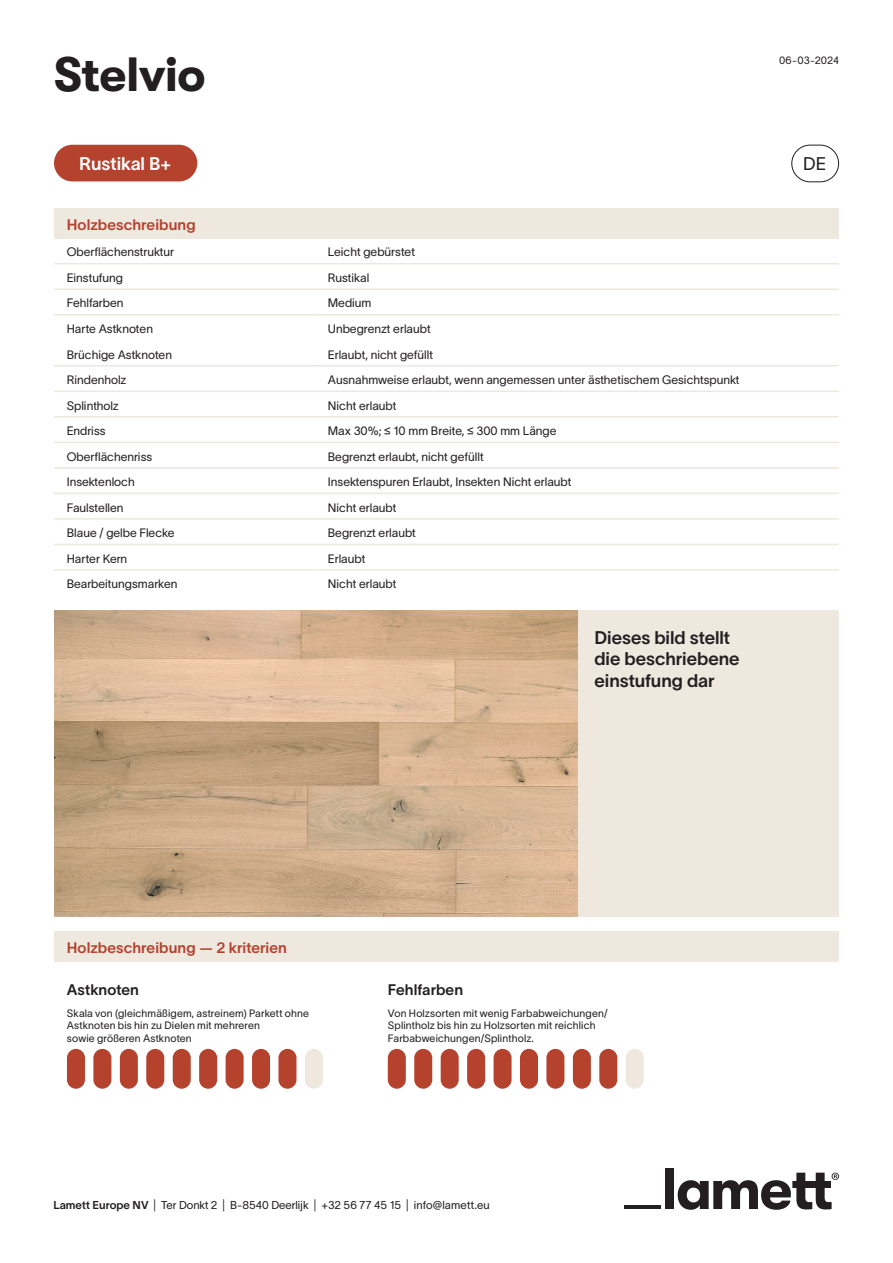
<style>
.page{position:relative;width:893px;height:1263px;background:#fff}
.page>*{position:absolute;margin:0;border:0;box-sizing:border-box;transform-origin:0 0}
.t1{font:700 48px "GT Walsheim";letter-spacing:-.01em;color:#231f20}
.t2{font:18px/21.6px "TWK Lausanne 600";letter-spacing:-.005em;color:#231f20}
.t3{font:18px "TWK Lausanne 600";letter-spacing:-.005em;color:#fff}
.t4{font:18px "TWK Lausanne 300";color:#231f20}
.t5{font:15px "TWK Lausanne 600";letter-spacing:.005em;color:#b4422d}
.t6{font:15px "TWK Lausanne 600";letter-spacing:.005em;color:#231f20}
.t7{font:12px "TWK Lausanne 300";color:#231f20}
.t8{font:11.25px "TWK Lausanne 300";color:#231f20}
.t9{font:10.5px/12.6px "TWK Lausanne 300";letter-spacing:.015em;color:#231f20}
.s1{font-family:"Arial"}
.s2{font-family:"TWK Lausanne 600"}
</style>
<div class="page">
<div style="left:54px;top:145px;width:143px;height:36px;background:#b4422d;border-radius:18px"></div>
<div style="left:791px;top:145px;width:48px;height:37px;border:1px solid #231f20;border-radius:18px"></div>
<div style="left:54px;top:208px;width:785px;height:30px;background:#eee8df"></div>
<hr style="left:54px;top:237px;width:261px;height:2px;background:#eee8df">
<hr style="left:315px;top:237px;width:524px;height:2px;background:#eee8df">
<hr style="left:54px;top:263px;width:261px;height:1px;background:#eee8df">
<hr style="left:315px;top:263px;width:524px;height:1px;background:#eee8df">
<hr style="left:54px;top:288px;width:261px;height:2px;background:#eee8df">
<hr style="left:315px;top:288px;width:524px;height:2px;background:#eee8df">
<hr style="left:54px;top:314px;width:261px;height:1px;background:#eee8df">
<hr style="left:315px;top:314px;width:524px;height:1px;background:#eee8df">
<hr style="left:54px;top:365px;width:261px;height:2px;background:#eee8df">
<hr style="left:315px;top:365px;width:524px;height:2px;background:#eee8df">
<hr style="left:54px;top:391px;width:261px;height:1px;background:#eee8df">
<hr style="left:315px;top:391px;width:524px;height:1px;background:#eee8df">
<hr style="left:54px;top:416px;width:261px;height:2px;background:#eee8df">
<hr style="left:315px;top:416px;width:524px;height:2px;background:#eee8df">
<hr style="left:54px;top:442px;width:261px;height:1px;background:#eee8df">
<hr style="left:315px;top:442px;width:524px;height:1px;background:#eee8df">
<hr style="left:54px;top:467px;width:261px;height:2px;background:#eee8df">
<hr style="left:315px;top:467px;width:524px;height:2px;background:#eee8df">
<hr style="left:54px;top:493px;width:261px;height:1px;background:#eee8df">
<hr style="left:315px;top:493px;width:524px;height:1px;background:#eee8df">
<hr style="left:54px;top:518px;width:261px;height:2px;background:#eee8df">
<hr style="left:315px;top:518px;width:524px;height:2px;background:#eee8df">
<hr style="left:54px;top:544px;width:261px;height:1px;background:#eee8df">
<hr style="left:315px;top:544px;width:524px;height:1px;background:#eee8df">
<hr style="left:54px;top:569px;width:261px;height:2px;background:#eee8df">
<hr style="left:315px;top:569px;width:524px;height:2px;background:#eee8df">
<div style="left:665px;top:1168px;width:9px;height:41px;background:#231f20"></div>
<svg style="left:678px;top:1173px;width:161px;height:37px"></svg>
<hr style="left:624px;top:1205px;width:37px;height:4px;background:#231f20">
<div style="left:577px;top:610px;width:262px;height:306px;background:#eee8df"></div>
<div style="left:54px;top:931px;width:785px;height:30px;background:#eee8df"></div>
<hr style="left:54px;top:960px;width:785px;height:2px;background:#eee8df">
<img style="left:54px;top:610px;width:523px;height:306px">
<div style="left:67px;top:1049px;width:18px;height:40px;background:#b4422d;border-radius:9px"></div>
<div style="left:93px;top:1049px;width:18px;height:40px;background:#b4422d;border-radius:9px"></div>
<div style="left:120px;top:1049px;width:18px;height:40px;background:#b4422d;border-radius:9px"></div>
<div style="left:146px;top:1049px;width:18px;height:40px;background:#b4422d;border-radius:9px"></div>
<div style="left:173px;top:1049px;width:18px;height:40px;background:#b4422d;border-radius:9px"></div>
<div style="left:199px;top:1049px;width:18px;height:40px;background:#b4422d;border-radius:9px"></div>
<div style="left:226px;top:1049px;width:18px;height:40px;background:#b4422d;border-radius:9px"></div>
<div style="left:252px;top:1049px;width:18px;height:40px;background:#b4422d;border-radius:9px"></div>
<div style="left:278px;top:1049px;width:18px;height:40px;background:#b4422d;border-radius:9px"></div>
<div style="left:305px;top:1049px;width:18px;height:40px;background:#eee8df;border-radius:9px"></div>
<div style="left:388px;top:1049px;width:18px;height:40px;background:#b4422d;border-radius:9px"></div>
<div style="left:414px;top:1049px;width:18px;height:40px;background:#b4422d;border-radius:9px"></div>
<div style="left:441px;top:1049px;width:18px;height:40px;background:#b4422d;border-radius:9px"></div>
<div style="left:467px;top:1049px;width:18px;height:40px;background:#b4422d;border-radius:9px"></div>
<div style="left:494px;top:1049px;width:18px;height:40px;background:#b4422d;border-radius:9px"></div>
<div style="left:520px;top:1049px;width:18px;height:40px;background:#b4422d;border-radius:9px"></div>
<div style="left:546px;top:1049px;width:18px;height:40px;background:#b4422d;border-radius:9px"></div>
<div style="left:573px;top:1049px;width:18px;height:40px;background:#b4422d;border-radius:9px"></div>
<div style="left:599px;top:1049px;width:18px;height:40px;background:#b4422d;border-radius:9px"></div>
<div style="left:626px;top:1049px;width:18px;height:40px;background:#eee8df;border-radius:9px"></div>
<p class="t1" style="left:54px;top:47px;width:153px">Stelvio</p>
<p class="t9" style="left:779px;top:53px;width:61px">06-03-2024</p>
<p class="t3" style="left:79px;top:151px;width:93px">Rustikal B+</p>
<p class="t4" style="left:803px;top:151px;width:25px">DE</p>
<p class="t5" style="left:67px;top:214px;width:130px">Holzbeschreibung</p>
<p class="t7" style="left:67px;top:244px;width:109px">Oberflächenstruktur</p>
<p class="t7" style="left:328px;top:244px;width:89px">Leicht gebürstet</p>
<p class="t7" style="left:67px;top:269px;width:58px">Einstufung</p>
<p class="t7" style="left:328px;top:269px;width:43px">Rustikal</p>
<p class="t7" style="left:67px;top:295px;width:58px">Fehlfarben</p>
<p class="t7" style="left:328px;top:295px;width:45px">Medium</p>
<p class="t7" style="left:67px;top:320px;width:88px">Harte Astknoten</p>
<p class="t7" style="left:328px;top:320px;width:104px">Unbegrenzt erlaubt</p>
<p class="t7" style="left:67px;top:346px;width:107px">Brüchige Astknoten</p>
<p class="t7" style="left:328px;top:346px;width:107px">Erlaubt, nicht gefüllt</p>
<p class="t7" style="left:67px;top:371px;width:61px">Rindenholz</p>
<p class="t7" style="left:328px;top:371px;width:413px">Ausnahmweise erlaubt, wenn angemessen unter ästhetischem Gesichtspunkt</p>
<p class="t7" style="left:67px;top:397px;width:54px">Splintholz</p>
<p class="t7" style="left:328px;top:397px;width:70px">Nicht erlaubt</p>
<p class="t7" style="left:67px;top:422px;width:40px">Endriss</p>
<p class="t7" style="left:328px;top:422px;width:230px">Max 30%; <span class="s1">≤</span> 10 mm Breite, <span class="s1">≤</span> 300 mm Länge</p>
<p class="t7" style="left:67px;top:448px;width:87px">Oberflächenriss</p>
<p class="t7" style="left:328px;top:448px;width:157px">Begrenzt erlaubt, nicht gefüllt</p>
<p class="t7" style="left:67px;top:473px;width:69px">Insektenloch</p>
<p class="t7" style="left:328px;top:473px;width:245px">Insektenspuren Erlaubt, Insekten Nicht erlaubt</p>
<p class="t7" style="left:67px;top:499px;width:58px">Faulstellen</p>
<p class="t7" style="left:328px;top:499px;width:70px">Nicht erlaubt</p>
<p class="t7" style="left:67px;top:524px;width:109px">Blaue / gelbe Flecke</p>
<p class="t7" style="left:328px;top:524px;width:90px">Begrenzt erlaubt</p>
<p class="t7" style="left:67px;top:550px;width:62px">Harter Kern</p>
<p class="t7" style="left:328px;top:550px;width:39px">Erlaubt</p>
<p class="t7" style="left:67px;top:575px;width:112px">Bearbeitungsmarken</p>
<p class="t7" style="left:328px;top:575px;width:70px">Nicht erlaubt</p>
<p class="t2" style="left:594px;top:625px;width:147px">Dieses bild stellt die beschriebene einstufung dar</p>
<p class="t5" style="left:67px;top:937px;width:222px">Holzbeschreibung — 2 kriterien</p>
<p class="t6" style="left:67px;top:979px;width:74px">Astknoten</p>
<p class="t6" style="left:388px;top:979px;width:77px">Fehlfarben</p>
<p class="t9" style="left:67px;top:1006px;width:244px">Skala von (gleichmäßigem, astreinem) Parkett ohne<br>Astknoten bis hin zu Dielen mit mehreren</p>
<p class="t9" style="left:67px;top:1031px;width:126px">sowie größeren Astknoten</p>
<p class="t9" style="left:388px;top:1006px;width:221px">Von Holzsorten mit wenig Farbabweichungen/<br>Splintholz bis hin zu Holzsorten mit reichlich</p>
<p class="t9" style="left:388px;top:1031px;width:148px">Farbabweichungen/Splintholz.</p>
<p class="t8" style="left:53px;top:1197px;width:438px"><span class="s2">Lamett Europe NV</span> | Ter Donkt 2 | B-8540 Deerlijk | +32 56 77 45 15 | info@lamett.eu</p>
</div>
